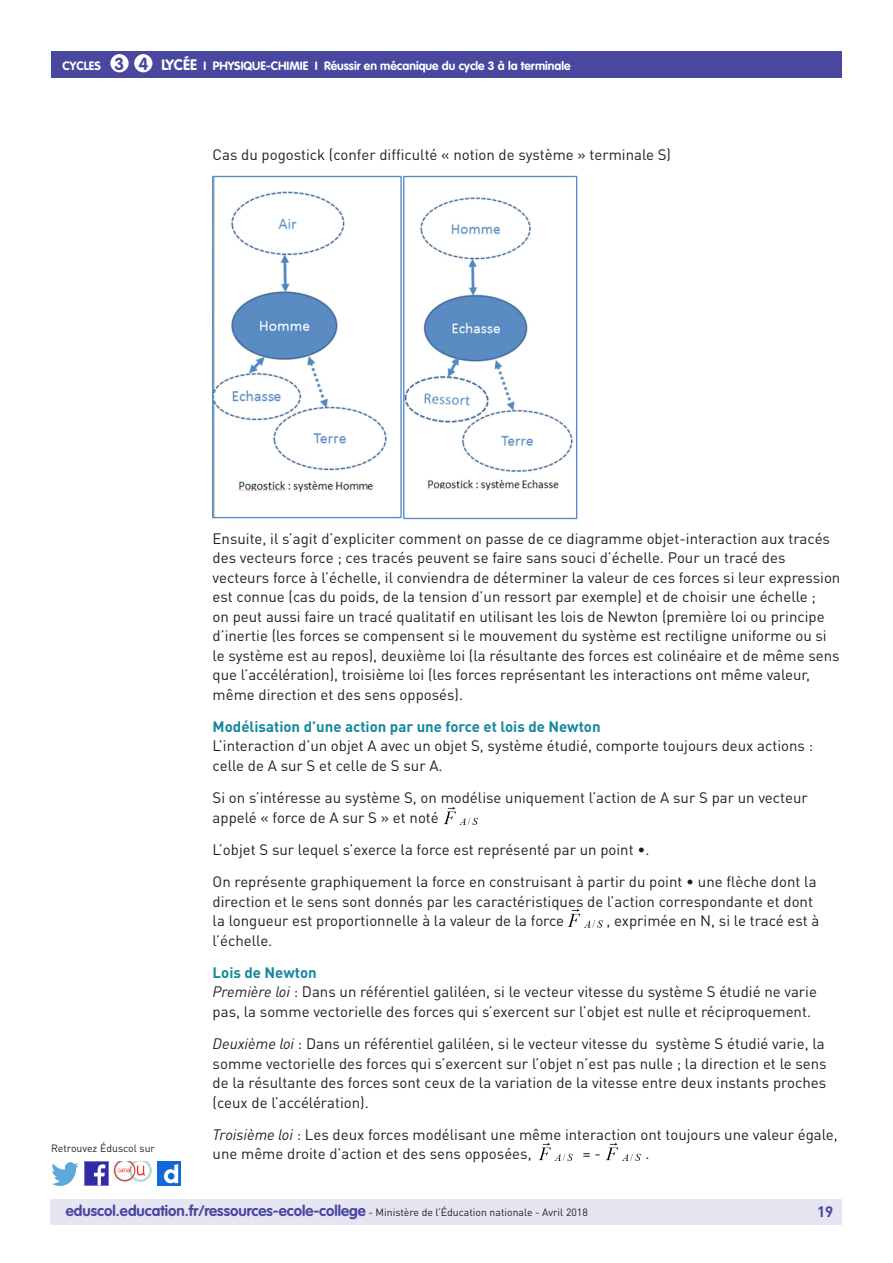
<style>
.page{position:relative;width:893px;height:1263px;background:#fff}
.page>*{position:absolute;margin:0;border:0;box-sizing:border-box;transform-origin:0 0}
.t1{font:700 17.25px "VAG Rounded Std";color:#4a489e}
._06_Texte_courant{font:15px/19.5px "DIN Pro";color:#231f20}
.t2{font:700 15px "VAG Rounded Std";color:#4a489e}
._05_Titre_de_niveau{font:700 15px "DIN Pro";color:#16879f}
.t3{font:700 15px "DIN Pro";color:#4a489e}
.t4{font:700 12px "VAG Rounded Std";color:#fff}
.t5{font:10.5px "DIN Pro";color:#231f20}
.s1{font-size:17.25px;color:#4a489e}
.s2{font-size:15px}
.s3{font-style:italic}
.s4{font-family:"DIN Pro";font-weight:400;font-size:10.5px;color:#231f20}
</style>
<div class="page">
<div style="left:50px;top:1199px;width:791px;height:26px;background:#e6e5f2"></div>
<div style="left:51px;top:51px;width:791px;height:27px;background:#4a489e"></div>
<div style="left:110px;top:54px;width:19px;height:18px;background:#fff;border-radius:50%"></div>
<img style="left:85px;top:1162px;width:23px;height:23px">
<img style="left:51px;top:1163px;width:28px;height:22px">
<img style="left:158px;top:1162px;width:22px;height:23px">
<img style="left:114px;top:1162px;width:38px;height:19px">
<div style="left:134px;top:54px;width:18px;height:18px;background:#fff;border-radius:50%"></div>
<img style="left:568px;top:909px;width:35px;height:19px">
<img style="left:538px;top:1142px;width:36px;height:19px">
<img style="left:606px;top:1142px;width:35px;height:19px">
<img style="left:212px;top:175px;width:366px;height:345px">
<img style="left:443px;top:806px;width:36px;height:19px">
<p class="t4" style="left:63px;top:58px;width:63px">CYCLES <span class="s1">3</span></p>
<p class="t4" style="left:161px;top:58px;width:411px"><span class="s2">LYCÉE</span> I PHYSIQUE-CHIMIE I Réussir en mécanique du cycle 3 à la terminale</p>
<p class="t1" style="left:138px;top:53px;width:11px">4</p>
<p class="_06_Texte_courant" style="left:213px;top:145px;width:460px">Cas du pogostick (confer difficulté « notion de système » terminale S)</p>
<p class="t5" style="left:51px;top:1141px;width:106px">Retrouvez Éduscol sur</p>
<p class="_06_Texte_courant" style="left:213px;top:528px;width:629px">Ensuite, il s’agit d’expliciter comment on passe de ce diagramme objet-interaction aux tracés des vecteurs force ; ces tracés peuvent se faire sans souci d’échelle. Pour un tracé des vecteurs force à l’échelle, il conviendra de déterminer la valeur de ces forces si leur expression est connue (cas du poids, de la tension d’un ressort par exemple) et de choisir une échelle ;<br>on peut aussi faire un tracé qualitatif en utilisant les lois de Newton (première loi ou principe d’inertie (les forces se compensent si le mouvement du système est rectiligne uniforme ou si le système est au repos), deuxième loi (la résultante des forces est colinéaire et de même sens que l’accélération), troisième loi (les forces représentant les interactions ont même valeur, même direction et des sens opposés).</p>
<p class="_05_Titre_de_niveau" style="left:213px;top:716px;width:390px">Modélisation d’une action par une force et lois de Newton</p>
<p class="_06_Texte_courant" style="left:213px;top:736px;width:602px">L’interaction d’un objet A avec un objet S, système étudié, comporte toujours deux actions : celle de A sur S et celle de S sur A.</p>
<p class="_06_Texte_courant" style="left:213px;top:788px;width:597px">Si on s’intéresse au système S, on modélise uniquement l’action de A sur S par un vecteur appelé « force de A sur S » et noté</p>
<p class="_06_Texte_courant" style="left:213px;top:839px;width:438px">L’objet S sur lequel s’exerce la force est représenté par un point •.</p>
<p class="_06_Texte_courant" style="left:213px;top:872px;width:605px">On représente graphiquement la force en construisant à partir du point • une flèche dont la direction et le sens sont donnés par les caractéristiques de l’action correspondante et dont la longueur est proportionnelle à la valeur de la force</p>
<p class="_06_Texte_courant" style="left:606px;top:911px;width:214px">, exprimée en N, si le tracé est à</p>
<p class="_06_Texte_courant" style="left:213px;top:930px;width:61px">l’échelle.</p>
<p class="_05_Titre_de_niveau" style="left:213px;top:962px;width:106px">Lois de Newton</p>
<p class="_06_Texte_courant" style="left:213px;top:982px;width:606px"><span class="s3">Première loi</span> : Dans un référentiel galiléen, si le vecteur vitesse du système S étudié ne varie pas, la somme vectorielle des forces qui s’exercent sur l’objet est nulle et réciproquement.</p>
<p class="_06_Texte_courant" style="left:213px;top:1034px;width:616px"><span class="s3">Deuxième loi</span> : Dans un référentiel galiléen, si le vecteur vitesse du système S étudié varie, la somme vectorielle des forces qui s’exercent sur l’objet n’est pas nulle ; la direction et le sens de la résultante des forces sont ceux de la variation de la vitesse entre deux instants proches (ceux de l’accélération).</p>
<p class="_06_Texte_courant" style="left:213px;top:1124px;width:627px"><span class="s3">Troisième loi</span> : Les deux forces modélisant une même interaction ont toujours une valeur égale, une même droite d’action et des sens opposées,</p>
<p class="_06_Texte_courant" style="left:583px;top:1144px;width:19px">= -</p>
<p class="_06_Texte_courant" style="left:645px;top:1144px;width:6px">.</p>
<p class="t2" style="left:66px;top:1202px;width:523px">eduscol.education.fr/ressources-ecole-college <span class="s4">- Ministère de l’Éducation nationale - Avril 2018</span></p>
<p class="t3" style="left:817px;top:1201px;width:18px">19</p>
</div>
